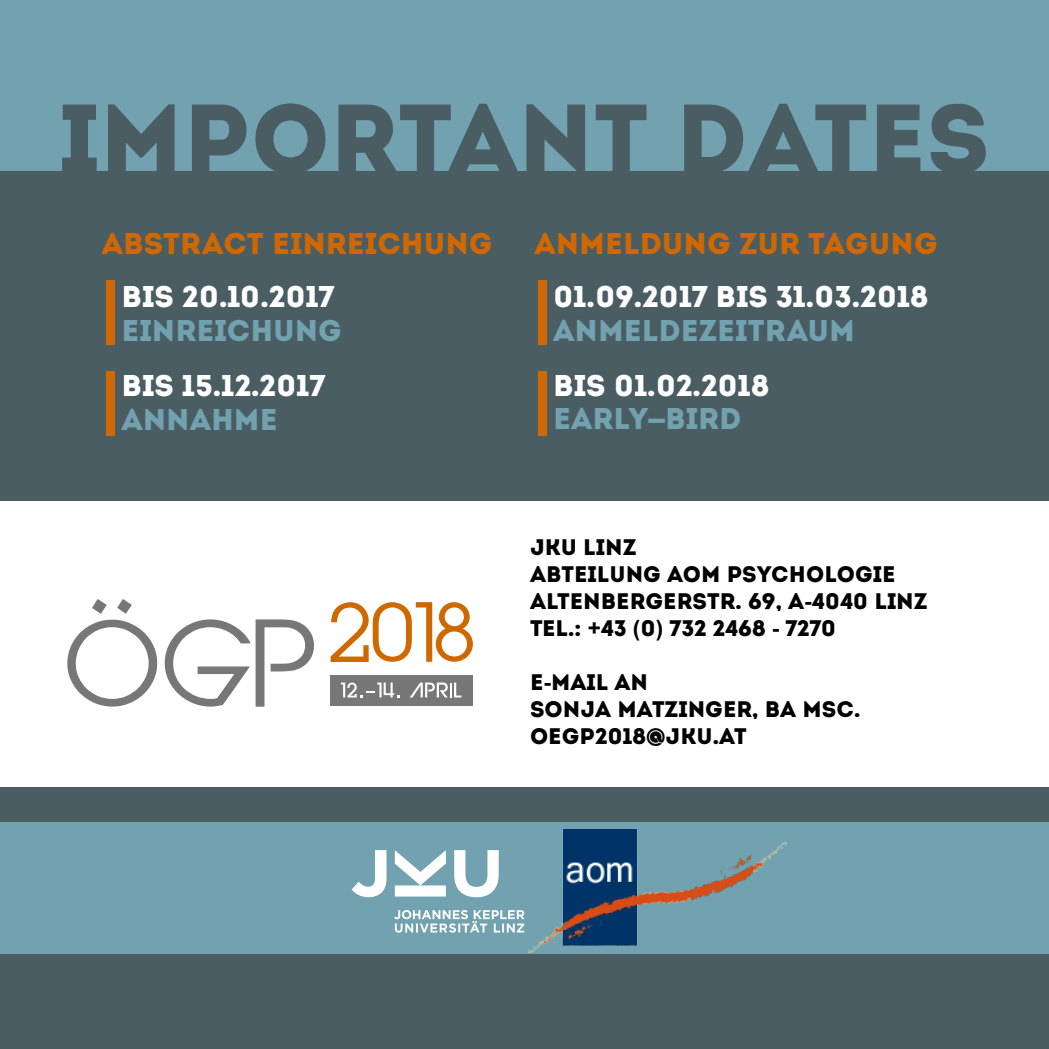
<style>
.page{position:relative;width:1049px;height:1049px;background:#fff}
.page>*{position:absolute;margin:0;border:0;box-sizing:border-box;transform-origin:0 0}
.t1{font:97.5px "Intro";color:#4a5d63}
.t2{font:30px "Intro";color:#fff}
.t3{font:30px "Intro";color:#72a1af}
.t4{font:30px "Intro";color:#d06802}
.t5{font:22.5px/27px "Intro";color:#000}
.s1{font-family:"Arial";font-weight:700}
</style>
<div class="page">
<div style="left:0;top:171px;width:1049px;height:878px;background:#4a5d63"></div>
<div style="left:0;top:0;width:1049px;height:171px;background:#72a1af"></div>
<div style="left:0;top:501px;width:1049px;height:286px;background:#fff"></div>
<div style="left:0;top:822px;width:1049px;height:131px;background:#72a1af"></div>
<img style="left:528px;top:829px;width:259px;height:124px">
<div style="left:106px;top:280px;width:8px;height:64px;background:#d06803"></div>
<div style="left:106px;top:371px;width:8px;height:65px;background:#d06803"></div>
<div style="left:538px;top:280px;width:8px;height:64px;background:#d06803"></div>
<div style="left:538px;top:371px;width:8px;height:65px;background:#d06803"></div>
<svg style="left:67px;top:620px;width:90px;height:86px"></svg>
<svg style="left:165px;top:619px;width:85px;height:87px"></svg>
<svg style="left:256px;top:619px;width:58px;height:88px"></svg>
<svg style="left:92px;top:599px;width:15px;height:15px"></svg>
<svg style="left:117px;top:599px;width:15px;height:15px"></svg>
<svg style="left:331px;top:602px;width:142px;height:60px"></svg>
<div style="left:331px;top:675px;width:142px;height:31px;background:#787777"></div>
<svg style="left:341px;top:682px;width:59px;height:15px"></svg>
<svg style="left:410px;top:682px;width:51px;height:15px"></svg>
<svg style="left:352px;top:850px;width:172px;height:82px"></svg>
<h1 class="t1" style="left:59px;top:80px;width:932px">IMPORTANT DATES</h1>
<h2 class="t4" style="left:102px;top:226px;width:392px">ABSTRACT EINREICHUNG</h2>
<h2 class="t4" style="left:534px;top:226px;width:405px">ANMELDUNG ZUR TAGUNG</h2>
<h2 class="t2" style="left:122px;top:278px;width:215px">BIS 20.10.2017</h2>
<h2 class="t2" style="left:553px;top:278px;width:377px">01.09.2017 BIS 31.03.2018</h2>
<h2 class="t3" style="left:122px;top:312px;width:222px">EINREICHUNG</h2>
<h2 class="t3" style="left:553px;top:312px;width:303px">ANMELDEZEITRAUM</h2>
<h2 class="t2" style="left:122px;top:367px;width:205px">BIS 15.12.2017</h2>
<h2 class="t2" style="left:553px;top:367px;width:217px">BIS 01.02.2018</h2>
<h2 class="t3" style="left:122px;top:401px;width:158px">ANNAHME</h2>
<h2 class="t3" style="left:553px;top:401px;width:190px">EARLY<span class="s1">–</span>BIRD</h2>
<p class="t5" style="left:530px;top:534px;width:399px">JKU LINZ<br>ABTEILUNG AOM PSYCHOLOGIE<br>ALTENBERGERSTR. 69, A<span class="s1">-</span>4040 LINZ<br>TEL.: <span class="s1">+</span>43 <span class="s1">(</span>0<span class="s1">)</span> 732 2468 <span class="s1">-</span> 7270</p>
<p class="t5" style="left:530px;top:669px;width:332px">E<span class="s1">-</span>MAIL AN<br>SONJA MATZINGER, BA MSC.<br>OEGP2018@JKU.AT</p>
</div>
